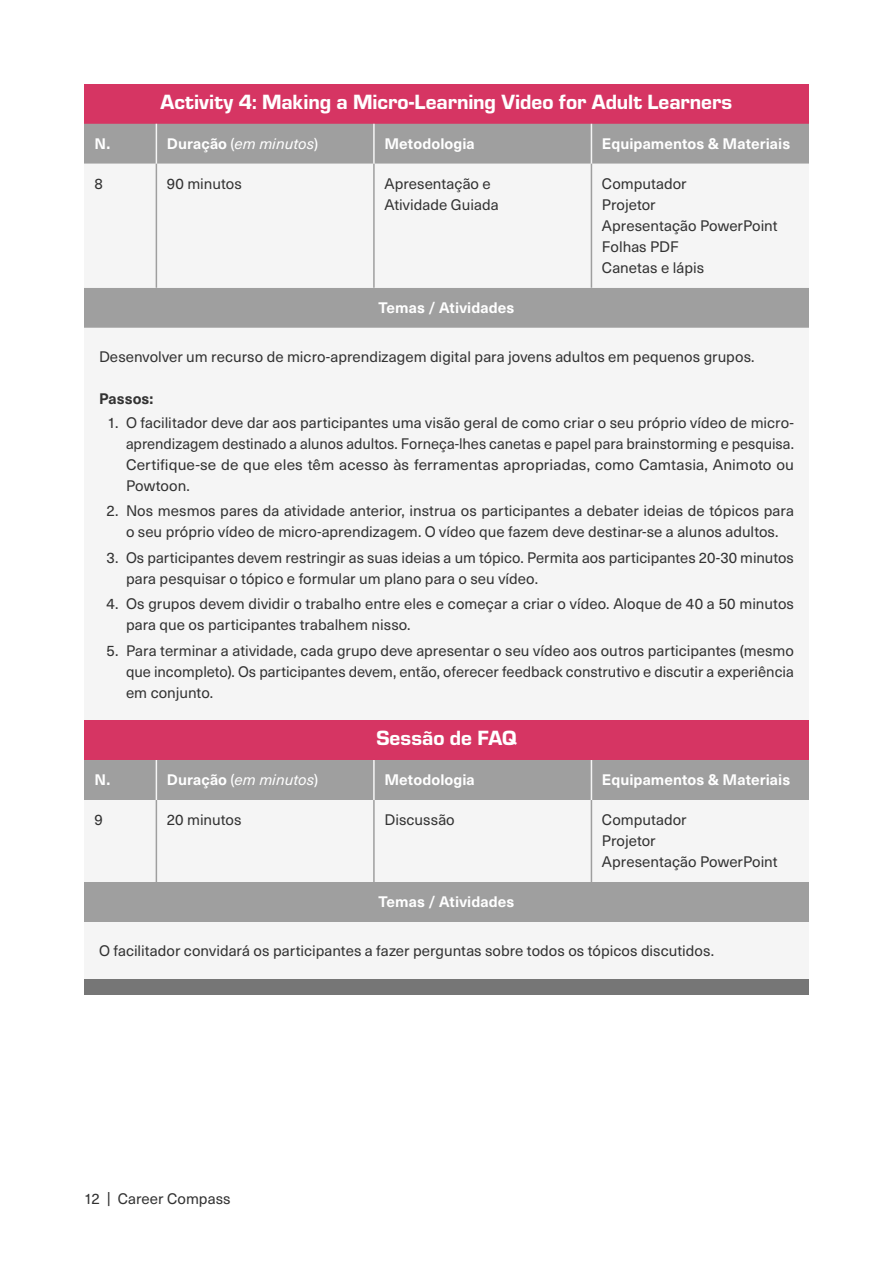
<style>
.page{position:relative;width:893px;height:1263px;background:#fff}
.page>*{position:absolute;margin:0;border:0;box-sizing:border-box;transform-origin:0 0}
.t1{font:21.3px "Eurostile Hea";color:#fff}
.t2{font:15px/21px "Neue Haas Unica W1 G";color:#323232}
.t3{font:700 15px "Neue Haas Unica W1 G";letter-spacing:.005em;color:#fff}
.t4{font:italic 15px "Neue Haas Unica W1 G";letter-spacing:.005em;color:#fff}
.t5{font:700 15px "Neue Haas Unica W1 G";letter-spacing:.005em;color:#323232}
.s1{font-weight:700;font-style:normal}
.s2{font-style:normal}
</style>
<div class="page">
<div style="left:84px;top:328px;width:725px;height:392px;background:#f5f5f5"></div>
<div style="left:84px;top:922px;width:725px;height:56px;background:#f5f5f5"></div>
<div style="left:84px;top:84px;width:725px;height:40px;background:#d63563"></div>
<div style="left:84px;top:124px;width:725px;height:204px;background:#9f9f9f"></div>
<div style="left:84px;top:164px;width:725px;height:124px;background:#f5f5f5"></div>
<hr style="left:156px;top:124px;width:1px;height:40px;background:#f5f5f5">
<hr style="left:373px;top:124px;width:2px;height:40px;background:#f5f5f5">
<hr style="left:591px;top:124px;width:1px;height:40px;background:#f5f5f5">
<hr style="left:156px;top:164px;width:1px;height:124px;background:#9f9f9f">
<hr style="left:373px;top:164px;width:2px;height:124px;background:#9f9f9f">
<hr style="left:591px;top:164px;width:1px;height:124px;background:#9f9f9f">
<div style="left:84px;top:720px;width:725px;height:40px;background:#d63563"></div>
<div style="left:84px;top:760px;width:725px;height:162px;background:#9f9f9f"></div>
<div style="left:84px;top:800px;width:725px;height:82px;background:#f5f5f5"></div>
<hr style="left:156px;top:760px;width:1px;height:40px;background:#f5f5f5">
<hr style="left:373px;top:760px;width:2px;height:40px;background:#f5f5f5">
<hr style="left:591px;top:760px;width:1px;height:40px;background:#f5f5f5">
<hr style="left:156px;top:800px;width:1px;height:82px;background:#9f9f9f">
<hr style="left:373px;top:800px;width:2px;height:82px;background:#9f9f9f">
<hr style="left:591px;top:800px;width:1px;height:82px;background:#9f9f9f">
<div style="left:84px;top:980px;width:725px;height:15px;background:#767676"></div>
<h1 class="t1" style="left:161px;top:87px;width:573px">Activity 4: Making a Micro-Learning Video for Adult Learners</h1>
<p class="t3" style="left:95px;top:132px;width:17px">N.</p>
<p class="t4" style="left:167px;top:132px;width:153px"><span class="s1">Duração</span> <span class="s2">(</span>em minutos<span class="s2">)</span></p>
<p class="t3" style="left:384px;top:132px;width:92px">Metodologia</p>
<p class="t3" style="left:602px;top:132px;width:190px">Equipamentos &amp; Materiais</p>
<p class="t2" style="left:95px;top:172px;width:10px">8</p>
<p class="t2" style="left:167px;top:172px;width:76px">90 minutos</p>
<p class="t2" style="left:384px;top:172px;width:116px">Apresentação e<br>Atividade Guiada</p>
<p class="t2" style="left:602px;top:172px;width:177px">Computador<br>Projetor<br>Apresentação PowerPoint<br>Folhas PDF<br>Canetas e lápis</p>
<p class="t3" style="left:379px;top:296px;width:137px">Temas / Atividades</p>
<p class="t2" style="left:99px;top:345px;width:657px">Desenvolver um recurso de micro-aprendizagem digital para jovens adultos em pequenos grupos.</p>
<p class="t5" style="left:99px;top:387px;width:56px">Passos:</p>
<p class="t2" style="left:126px;top:411px;width:670px;text-align:justify;text-indent:-19px">1. O facilitador deve dar aos participantes uma visão geral de como criar o seu próprio vídeo de micro&shy;aprendizagem destinado a alunos adultos. Forneça-lhes canetas e papel para brainstorming e pesquisa.<br>Certifique-se de que eles têm acesso às ferramentas apropriadas, como Camtasia, Animoto ou Powtoon.</p>
<p class="t2" style="left:107px;top:500px;width:689px;text-align:center">2. Nos mesmos pares da atividade anterior, instrua os participantes a debater ideias de tópicos para o seu próprio vídeo de micro-aprendizagem. O vídeo que fazem deve destinar-se a alunos adultos.</p>
<p class="t2" style="left:126px;top:546px;width:669px;text-indent:-19px">3. Os participantes devem restringir as suas ideias a um tópico. Permita aos participantes 20-30 minutos para pesquisar o tópico e formular um plano para o seu vídeo.</p>
<p class="t2" style="left:126px;top:593px;width:669px;text-indent:-19px">4. Os grupos devem dividir o trabalho entre eles e começar a criar o vídeo. Aloque de 40 a 50 minutos para que os participantes trabalhem nisso.</p>
<p class="t2" style="left:126px;top:639px;width:669px;text-align:justify;text-indent:-19px">5. Para terminar a atividade, cada grupo deve apresentar o seu vídeo aos outros participantes (mesmo que incompleto). Os participantes devem, então, oferecer feedback construtivo e discutir a experiência em conjunto.</p>
<h1 class="t1" style="left:376px;top:723px;width:142px">Sessão de FAQ</h1>
<p class="t3" style="left:95px;top:768px;width:17px">N.</p>
<p class="t4" style="left:167px;top:769px;width:153px"><span class="s1">Duração</span> <span class="s2">(</span>em minutos<span class="s2">)</span></p>
<p class="t3" style="left:384px;top:768px;width:92px">Metodologia</p>
<p class="t3" style="left:602px;top:768px;width:190px">Equipamentos &amp; Materiais</p>
<p class="t2" style="left:95px;top:808px;width:10px">9</p>
<p class="t2" style="left:167px;top:808px;width:76px">20 minutos</p>
<p class="t2" style="left:384px;top:808px;width:72px">Discussão</p>
<p class="t2" style="left:602px;top:808px;width:177px">Computador<br>Projetor<br>Apresentação PowerPoint</p>
<p class="t3" style="left:379px;top:890px;width:137px">Temas / Atividades</p>
<p class="t2" style="left:99px;top:939px;width:617px">O facilitador convidará os participantes a fazer perguntas sobre todos os tópicos discutidos.</p>
<p class="t2" style="left:84px;top:1187px;width:148px">12 | Career Compass</p>
</div>
